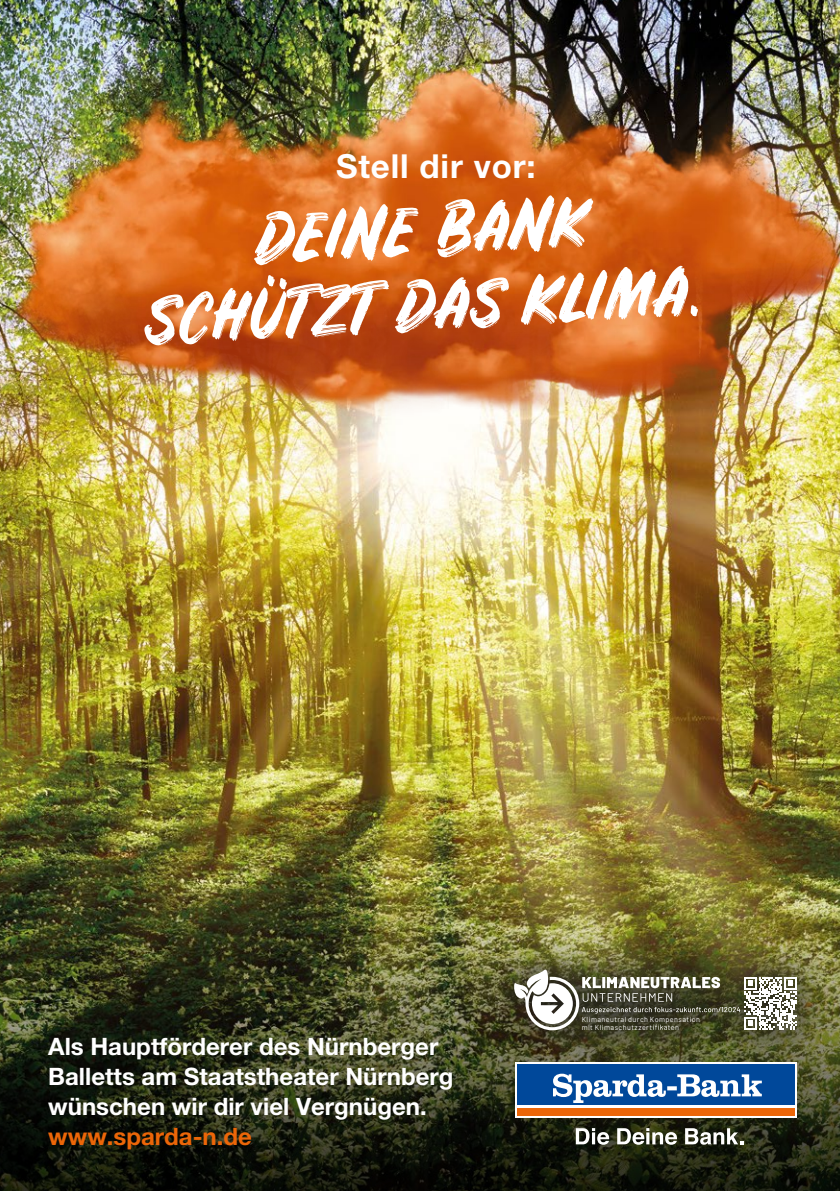
<style>
.page{position:relative;width:840px;height:1191px;background:#fff}
.page>*{position:absolute;margin:0;border:0;box-sizing:border-box;transform-origin:0 0}
.t1{font:62.8px/75.4px "SB Rustico Headline";color:#fff;text-align:center}
.t2{font:700 33px "Helvetica Neue LT Pro";letter-spacing:.025em;color:#fff}
.t3{font:700 24px/30px "Helvetica Neue LT Pro";color:#fff}
.t4{font:700 24px "Helvetica Neue LT Pro";color:#ec6608}
.t5{font:7.2px/7.8px "Barlow";letter-spacing:.06em;color:#fff}
</style>
<div class="page">
<img style="left:0;top:0;width:839px;height:883px">
<img style="left:0;top:883px;width:839px;height:308px">
<img style="left:0;top:65px;width:839px;height:354px">
<div style="left:515px;top:1062px;width:281px;height:56px;background:#fff"></div>
<div style="left:517px;top:1064px;width:277px;height:41px;background:#00489a"></div>
<div style="left:517px;top:1108px;width:277px;height:8px;background:#ec6608"></div>
<svg style="left:553px;top:1073px;width:208px;height:30px"></svg>
<svg style="left:575px;top:1128px;width:33px;height:16px"></svg>
<svg style="left:617px;top:1128px;width:59px;height:16px"></svg>
<svg style="left:684px;top:1128px;width:58px;height:16px"></svg>
<div style="left:478px;top:935px;width:355px;height:132px;background:#1d1d1b;opacity:.75"></div>
<svg style="left:513px;top:969px;width:283px;height:61px"></svg>
<h2 class="t2" style="left:336px;top:145px;width:201px">Stell dir vor:</h2>
<h1 class="t1" style="left:139px;top:204px;width:554px;rotate:-3deg">DEINe bank<br>SCHÜTZT DAS KLIMA.</h1>
<p class="t3" style="left:48px;top:1031px;width:406px">Als Hauptförderer des Nürnberger<br>Balletts am Staatstheater Nürnberg wünschen wir dir viel Vergnügen.</p>
<p class="t4" style="left:48px;top:1121px;width:205px">www.sparda-n.de</p>
<p class="t5" style="left:581px;top:1014px;width:120px">Klimaneutral durch Kompensation mit Klimaschutzzert</p>
<p class="t5" style="left:667px;top:1022px;width:13px">ten</p>
</div>
